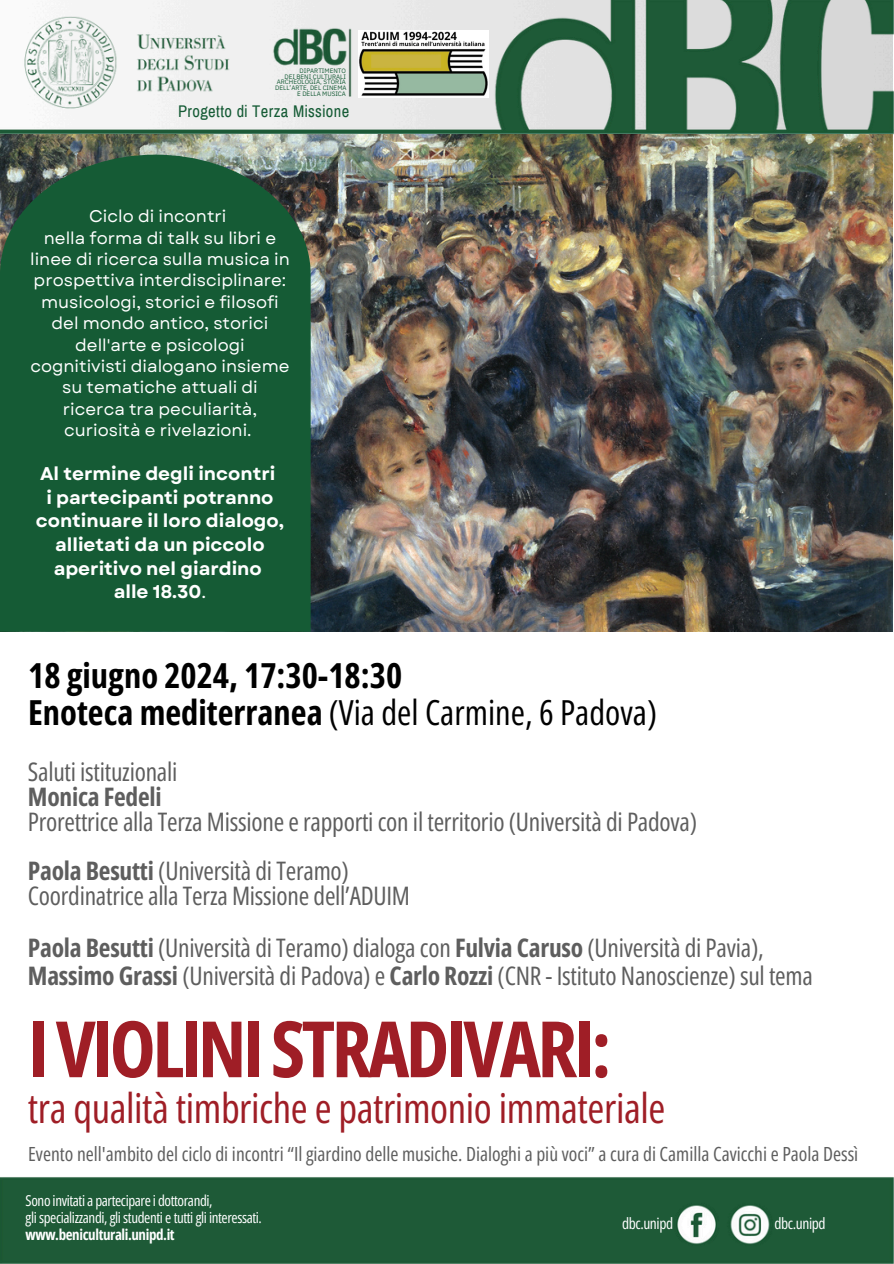
<style>
.page{position:relative;width:894px;height:1264px;background:#fff}
.page>*{position:absolute;margin:0;border:0;box-sizing:border-box;transform-origin:0 0}
.t1{font:700 77.85px "Open Sans Condensed";letter-spacing:-.045em;color:#9f1e26}
.t2{font:40.95px "Open Sans Condensed";letter-spacing:-.01em;color:#9f1e26}
.t3{font:700 34.5px/37.2px "Open Sans Condensed";color:#000}
.t4{font:25.5px/24.8px "Open Sans Condensed";letter-spacing:-.01em;color:#5e5e5e}
.t5{font:19.5px "Open Sans Condensed";color:#5e5e5e}
.t6{font:700 18.45px/23.7px "Garet";color:#fff;text-align:center}
.t7{font:16.95px/21.3px "Garet";color:#fff;text-align:center}
.t8{font:16.5px "Archivo Narrow";letter-spacing:.025em;color:#155b35}
.t9{font:15.45px "Open Sans Condensed";letter-spacing:-.025em;color:#fff}
.t10{font:15px/17px "Open Sans Condensed";letter-spacing:-.025em;color:#fff}
.t11{font:6.3px/5.7px "IBM Plex Sans";color:#155b35;text-align:right}
.s1{font-weight:400}
.s2{font-weight:700}
</style>
<div class="page">
<img style="left:0;top:0;width:893px;height:1263px">
<img style="left:0;top:134px;width:892px;height:497px">
<div style="left:0;top:155px;width:310px;height:476px;background:#155b35"></div>
<img style="left:358px;top:31px;width:130px;height:66px">
<h5 class="t11" style="left:299px;top:68px;width:48px">DIPARTIMENTO</h5>
<h4 class="t11" style="left:275px;top:73px;width:73px">DEI BENI CULTURALI<br>ARCHEOLOGIA, STORIA<br>DELL’ARTE, DEL CINEMA<br>E DELLA MUSICA</h4>
<h5 class="t8" style="left:178px;top:102px;width:173px">Progetto di Terza Missione</h5>
<h3 class="t7" style="left:30px;top:206px;width:261px">Ciclo di incontri<br>nella forma di talk su libri e linee di ricerca sulla musica in prospettiva interdisciplinare: musicologi, storici e filosofi del mondo antico, storici dell'arte e psicologi cognitivisti dialogano insieme su tematiche attuali di ricerca tra peculiarità, curiosità e rivelazioni.</h3>
<h1 class="t6" style="left:36px;top:462px;width:250px">Al termine degli incontri<br>i partecipanti potranno continuare il loro dialogo, allietati da un piccolo aperitivo nel giardino<br>alle 18.30<span class="s1">.</span></h1>
<p class="t3" style="left:28px;top:656px;width:630px">18 giugno 2024, 17:30-18:30<br>Enoteca mediterranea <span class="s1">(Via del Carmine, 6 Padova)</span></p>
<p class="t4" style="left:28px;top:759px;width:670px">Saluti istituzionali<br><span class="s2">Monica Fedeli<br></span>Prorettrice alla Terza Missione e rapporti con il territorio (Università di Padova)</p>
<h5 class="t4" style="left:28px;top:858px;width:383px"><span class="s2">Paola Besutti</span> (Università di Teramo)<br>Coordinatrice alla Terza Missione dell’ADUIM</h5>
<p class="t4" style="left:28px;top:932px;width:786px;line-height:28.2px"><span class="s2">Paola Besutti</span> (Università di Teramo) dialoga con <span class="s2">Fulvia Caruso</span> (Università di Pavia),<br><span class="s2">Massimo Grassi</span> (Università di Padova) e <span class="s2">Carlo Rozzi</span> (CNR - Istituto Nanoscienze) sul tema</p>
<p class="t1" style="left:28px;top:994px;width:585px">IVIOLINISTRADIVARI:</p>
<p class="t2" style="left:28px;top:1079px;width:638px">tra qualità timbriche e patrimonio immateriale</p>
<h4 class="t5" style="left:28px;top:1140px;width:831px">Evento nell'ambito del ciclo di incontri “Il giardino delle musiche. Dialoghi a più voci” a cura di Camilla Cavicchi e Paola Dessì</h4>
<h2 class="t10" style="left:26px;top:1191px;width:238px">Sono invitati a partecipare i dottorandi,<br>gli specializzandi, gli studenti e tutti gli interessati. <span class="s2">www.beniculturali.unipd.it</span></h2>
<h3 class="t9" style="left:622px;top:1212px;width:53px">dbc.unipd</h3>
<h3 class="t9" style="left:774px;top:1212px;width:53px">dbc.unipd</h3>
</div>
